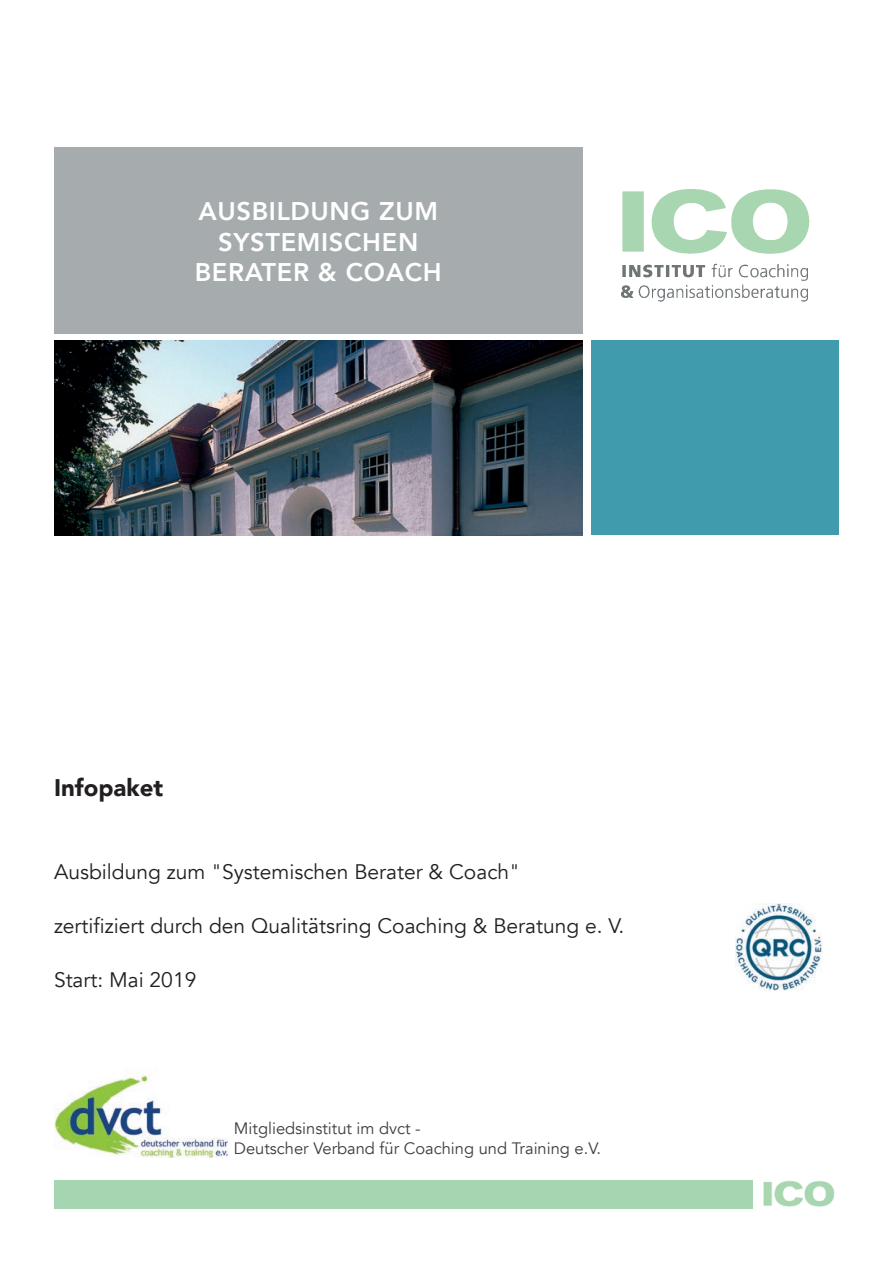
<style>
.page{position:relative;width:893px;height:1263px;background:#fff}
.page>*{position:absolute;margin:0;border:0;box-sizing:border-box;transform-origin:0 0}
.t1{font:800 25.5px/30.6px "Avenir";letter-spacing:.025em;color:#fff;text-align:center}
.t2{font:900 24px "Avenir";color:#231f20}
.t3{font:21px "Avenir";color:#231f20}
.t4{font:16.5px/19.8px "Avenir";color:#3e3e3f}
</style>
<div class="page">
<div style="left:54px;top:147px;width:529px;height:187px;background:#a6acad"></div>
<img style="left:763px;top:1180px;width:72px;height:27px">
<img style="left:621px;top:189px;width:189px;height:113px">
<div style="left:591px;top:341px;width:248px;height:194px;background:#409bac"></div>
<img style="left:54px;top:341px;width:529px;height:194px">
<img style="left:54px;top:1068px;width:176px;height:89px">
<div style="left:54px;top:1180px;width:699px;height:29px;background:#a6d6b1"></div>
<img style="left:735px;top:903px;width:88px;height:88px">
<p class="t1" style="left:195px;top:196px;width:248px">AUSBILDUNG ZUM<br>SYSTEMISCHEN<br>BERATER &amp; COACH</p>
<p class="t2" style="left:54px;top:767px;width:111px">Infopaket</p>
<p class="t3" style="left:54px;top:859px;width:467px">Ausbildung zum "Systemischen Berater &amp; Coach"</p>
<p class="t3" style="left:54px;top:913px;width:572px">zertifiziert durch den Qualitätsring Coaching &amp; Beratung e. V.</p>
<p class="t3" style="left:54px;top:967px;width:144px">Start: Mai 2019</p>
<p class="t4" style="left:234px;top:1119px;width:369px">Mitgliedsinstitut im dvct -<br>Deutscher Verband für Coaching und Training e.V.</p>
</div>
